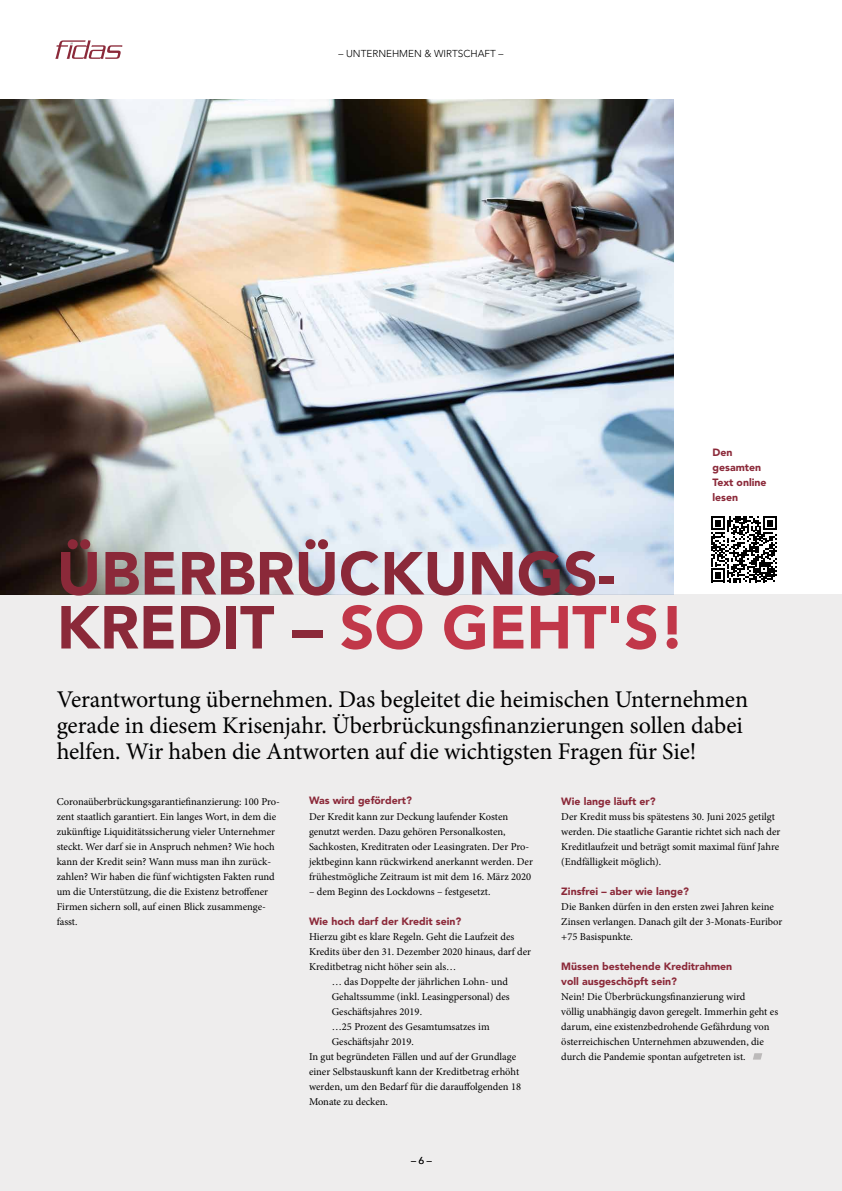
<style>
.page{position:relative;width:842px;height:1191px;background:#fff}
.page>*{position:absolute;margin:0;border:0;box-sizing:border-box;transform-origin:0 0}
.t1{font:900 60px/54px "Avenir";color:#8b2939}
.t2{font:24px/26px "Minion Pro";letter-spacing:-.005em;color:#000}
.t3{font:10.5px/15px "Minion Pro";color:#000}
.t4{font:900 10.5px/15px "Avenir";color:#8b2939}
.t5{font:300 10px "Avenir";color:#000}
.s1{color:#c13749}
</style>
<div class="page">
<img style="left:0;top:99px;width:673px;height:495px">
<div style="left:0;top:594px;width:842px;height:597px;background:#eeeded"></div>
<svg style="left:55px;top:40px;width:67px;height:19px"></svg>
<svg style="left:753px;top:1053px;width:9px;height:6px"></svg>
<svg style="left:711px;top:516px;width:66px;height:66px"></svg>
<p class="t5" style="left:338px;top:48px;width:166px">– UNTERNEHMEN &amp; WIRTSCHAFT –</p>
<h1 class="t1" style="left:57px;top:546px;width:630px">ÜBERBRÜCKUNGS-<br>KREDIT – <span class="s1">SO GEHT'S!</span></h1>
<p class="t4" style="left:712px;top:445px;width:56px">Den gesamten<br>Text online lesen</p>
<h2 class="t2" style="left:57px;top:687px;width:693px">Verantwortung übernehmen. Das begleitet die heimischen Unternehmen gerade in diesem Krisenjahr. Überbrückungsfinanzierungen sollen dabei helfen. Wir haben die Antworten auf die wichtigsten Fragen für Sie!</h2>
<p class="t3" style="left:57px;top:793px;width:225px">Coronaüberbrückungsgarantiefinanzierung: 100 Pro&shy;zent staatlich garantiert. Ein langes Wort, in dem die zukünftige Liquiditätssicherung vieler Unternehmer steckt. Wer darf sie in Anspruch nehmen? Wie hoch kann der Kredit sein? Wann muss man ihn zurück&shy;zahlen? Wir haben die fünf wichtigsten Fakten rund um die Unterstützung, die die Existenz betroffener Firmen sichern soll, auf einen Blick zusammenge&shy;fasst.</p>
<p class="t4" style="left:309px;top:793px;width:105px">Was wird gefördert?</p>
<p class="t3" style="left:309px;top:808px;width:225px">Der Kredit kann zur Deckung laufender Kosten genutzt werden. Dazu gehören Personalkosten, Sachkosten, Kreditraten oder Leasingraten. Der Pro&shy;jektbeginn kann rückwirkend anerkannt werden. Der frühestmögliche Zeitraum ist mit dem 16. März 2020</p>
<p class="t3" style="left:309px;top:883px;width:183px">– dem Beginn des Lockdowns – festgesetzt.</p>
<p class="t4" style="left:309px;top:913px;width:154px">Wie hoch darf der Kredit sein?</p>
<p class="t3" style="left:309px;top:928px;width:207px">Hierzu gibt es klare Regeln. Geht die Laufzeit des</p>
<p class="t3" style="left:309px;top:943px;width:224px">Kredits über den 31. Dezember 2020 hinaus, darf der</p>
<p class="t3" style="left:309px;top:958px;width:149px">Kreditbetrag nicht höher sein als…</p>
<p class="t3" style="left:332px;top:973px;width:178px">… das Doppelte der jährlichen Lohn- und</p>
<p class="t3" style="left:332px;top:988px;width:180px">Gehaltssumme (inkl. Leasingpersonal) des</p>
<p class="t3" style="left:332px;top:1003px;width:92px">Geschäftsjahres 2019.</p>
<p class="t3" style="left:332px;top:1018px;width:159px">…25 Prozent des Gesamtumsatzes im</p>
<p class="t3" style="left:332px;top:1033px;width:84px">Geschäftsjahr 2019.</p>
<p class="t3" style="left:309px;top:1048px;width:209px">In gut begründeten Fällen und auf der Grundlage</p>
<p class="t3" style="left:309px;top:1063px;width:212px">einer Selbstauskunft kann der Kreditbetrag erhöht</p>
<p class="t3" style="left:309px;top:1078px;width:214px">werden, um den Bedarf für die darauffolgenden 18</p>
<p class="t3" style="left:309px;top:1093px;width:80px">Monate zu decken.</p>
<p class="t5" style="left:411px;top:1155px;width:22px">– 6 –</p>
<p class="t4" style="left:561px;top:793px;width:96px">Wie lange läuft er?</p>
<p class="t3" style="left:561px;top:808px;width:221px">Der Kredit muss bis spätestens 30. Juni 2025 getilgt werden. Die staatliche Garantie richtet sich nach der Kreditlaufzeit und beträgt somit maximal fünf Jahre (Endfälligkeit möglich).</p>
<p class="t4" style="left:561px;top:883px;width:129px">Zinsfrei – aber wie lange?</p>
<p class="t3" style="left:561px;top:898px;width:223px">Die Banken dürfen in den ersten zwei Jahren keine<br>Zinsen verlangen. Danach gilt der 3-Monats-Euribor +75 Basispunkte.</p>
<p class="t4" style="left:561px;top:958px;width:172px">Müssen bestehende Kreditrahmen voll ausgeschöpft sein?</p>
<p class="t3" style="left:561px;top:989px;width:218px">Nein! Die Überbrückungsfinanzierung wird<br>völlig unabhängig davon geregelt. Immerhin geht es darum, eine existenzbedrohende Gefährdung von österreichischen Unternehmen abzuwenden, die durch die Pandemie spontan aufgetreten ist.</p>
</div>
